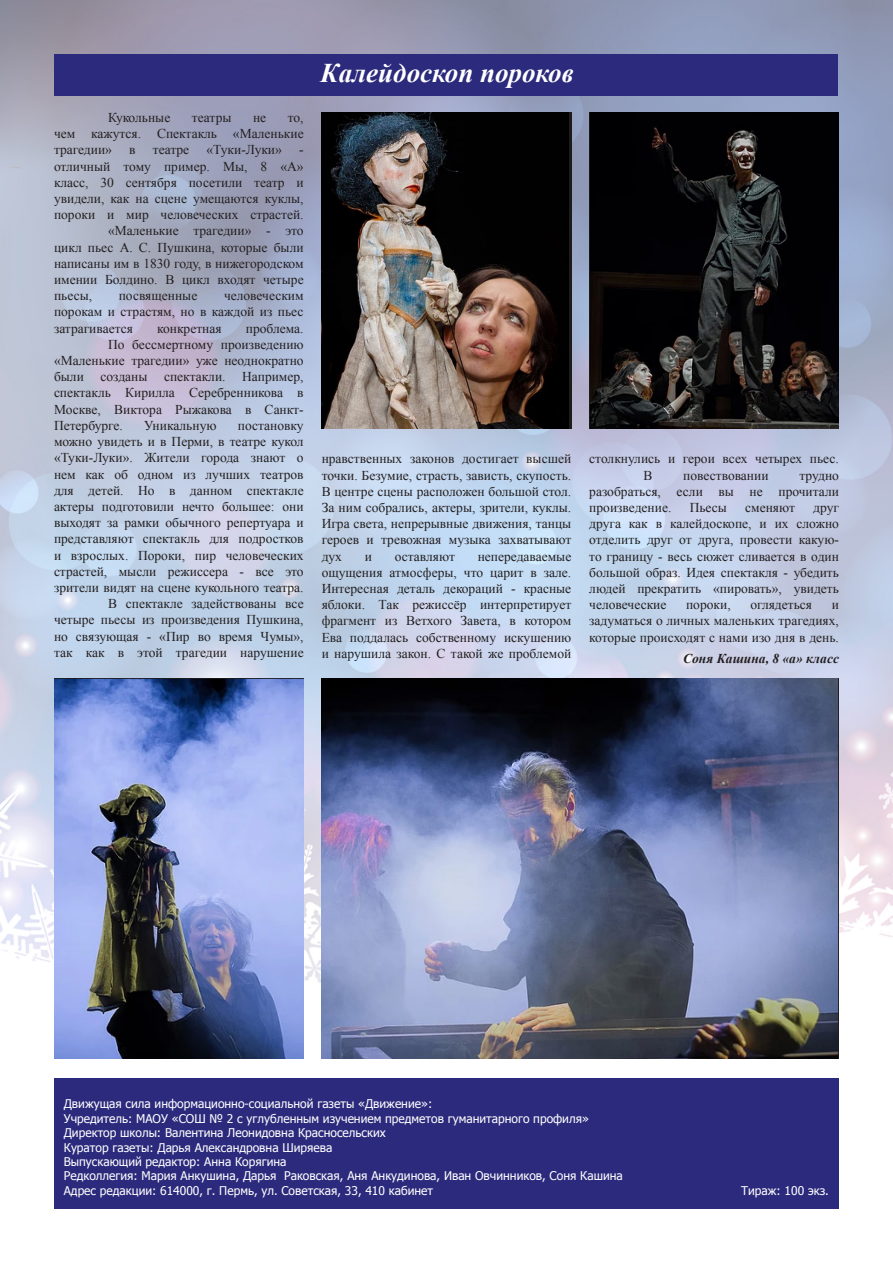
<style>
.page{position:relative;width:893px;height:1263px;background:#fff}
.page>*{position:absolute;margin:0;border:0;box-sizing:border-box;transform-origin:0 0}
.t1{font:italic 700 27px "Times New Roman";color:#fff}
.t2{font:13.5px/16.2px "Times New Roman";color:#231f20;text-align:justify}
.t3{font:italic 700 13.5px "Times New Roman";color:#231f20}
.t4{font:12px "Tahoma";color:#fff}
</style>
<div class="page">
<img style="left:0;top:0;width:893px;height:1079px">
<div style="left:54px;top:1079px;width:785px;height:130px;background:#2c2a7c"></div>
<div style="left:54px;top:54px;width:783px;height:41px;background:#2c2a7c"></div>
<img style="left:322px;top:113px;width:249px;height:316px">
<img style="left:54px;top:679px;width:250px;height:380px">
<img style="left:322px;top:678px;width:517px;height:381px">
<img style="left:589px;top:113px;width:250px;height:316px">
<p class="t2" style="left:108px;top:109px;width:64px">Кукольные</p>
<p class="t2" style="left:192px;top:109px;width:41px">театры</p>
<p class="t2" style="left:253px;top:109px;width:15px">не</p>
<p class="t2" style="left:54px;top:109px;width:251px;text-indent:234px">то, чем кажутся. Спектакль «Маленькие трагедии»</p>
<p class="t2" style="left:129px;top:142px;width:8px">в</p>
<p class="t2" style="left:153px;top:142px;width:38px">театре</p>
<p class="t2" style="left:206px;top:142px;width:77px">«Туки-Луки»</p>
<p class="t2" style="left:54px;top:142px;width:251px;text-indent:245px">- отличный тому пример. Мы, 8 «А» класс, 30 сентября посетили театр и увидели, как на сцене умещаются куклы, пороки и мир человеческих страстей.</p>
<p class="t2" style="left:54px;top:223px;width:251px;text-indent:54px">«Маленькие трагедии» - это цикл пьес А. С. Пушкина, которые были написаны им в 1830 году, в нижегородском имении Болдино. В цикл входят четыре пьесы,</p>
<p class="t2" style="left:54px;top:287px;width:251px;text-indent:170px">человеческим порокам и страстям, но в каждой из пьес затрагивается</p>
<p class="t2" style="left:119px;top:287px;width:80px">посвященные</p>
<p class="t2" style="left:157px;top:320px;width:66px">конкретная</p>
<p class="t2" style="left:246px;top:320px;width:59px">проблема.</p>
<p class="t2" style="left:54px;top:336px;width:251px;text-indent:54px">По бессмертному произведению «Маленькие трагедии» уже неоднократно были созданы спектакли. Например, спектакль Кирилла Серебренникова в Москве, Виктора Рыжакова в Санкт-Петербурге.</p>
<p class="t2" style="left:144px;top:417px;width:74px">Уникальную</p>
<p class="t2" style="left:54px;top:417px;width:251px;text-indent:184px">постановку можно увидеть и в Перми, в театре кукол «Туки-Луки». Жители города знают о нем как об одном из лучших театров для детей. Но в данном спектакле актеры подготовили нечто большее: они выходят за рамки обычного репертуара и представляют спектакль для подростков и взрослых. Пороки, пир человеческих страстей, мысли режиссера - все это зрители видят на сцене кукольного театра.</p>
<p class="t2" style="left:54px;top:595px;width:251px;text-indent:54px">В спектакле задействованы все четыре пьесы из произведения Пушкина, но связующая - «Пир во время Чумы», так как в этой трагедии нарушение</p>
<p class="t1" style="left:321px;top:55px;width:255px">Калейдоскоп пороков</p>
<p class="t2" style="left:322px;top:450px;width:251px">нравственных законов достигает высшей точки. Безумие, страсть, зависть, скупость.<br>В центре сцены расположен большой стол.<br>За ним собрались, актеры, зрители, куклы.<br>Игра света, непрерывные движения, танцы героев и тревожная музыка захватывают дух</p>
<p class="t2" style="left:322px;top:548px;width:251px;text-indent:156px">непередаваемые ощущения атмосферы, что царит в зале.<br>Интересная деталь декораций - красные яблоки. Так режиссёр интерпретирует фрагмент из Ветхого Завета, в котором Ева поддалась собственному искушению и нарушила закон. С такой же проблемой</p>
<p class="t2" style="left:365px;top:548px;width:9px">и</p>
<p class="t2" style="left:395px;top:548px;width:62px">оставляют</p>
<p class="t2" style="left:589px;top:450px;width:251px">столкнулись и герои всех четырех пьес.</p>
<p class="t2" style="left:643px;top:467px;width:11px">В</p>
<p class="t2" style="left:683px;top:467px;width:87px">повествовании</p>
<p class="t2" style="left:589px;top:467px;width:251px;text-indent:210px">трудно разобраться, если вы не прочитали произведение.</p>
<p class="t2" style="left:690px;top:499px;width:39px">Пьесы</p>
<p class="t2" style="left:745px;top:499px;width:51px">сменяют</p>
<p class="t2" style="left:589px;top:499px;width:251px;text-indent:224px">друг друга как в калейдоскопе, и их сложно отделить друг от друга, провести какую&shy;то границу - весь сюжет сливается в один большой образ. Идея спектакля - убедить людей прекратить «пировать», увидеть человеческие</p>
<p class="t2" style="left:686px;top:596px;width:46px">пороки,</p>
<p class="t2" style="left:750px;top:596px;width:63px">оглядеться</p>
<p class="t2" style="left:589px;top:596px;width:251px;text-indent:242px">и задуматься о личных маленьких трагедиях, которые происходят с нами изо дня в день.</p>
<p class="t3" style="left:683px;top:649px;width:157px">Соня Кашина, 8 «а» класс</p>
<p class="t4" style="left:64px;top:1096px;width:370px">Движущая сила информационно-социальной газеты «Движение»:</p>
<p class="t4" style="left:64px;top:1110px;width:527px">Учредитель: МАОУ «COШ № 2 с углубленным изучением предметов гуманитарного профиля»</p>
<p class="t4" style="left:64px;top:1125px;width:323px">Директор школы: Валентина Леонидовна Красносельских</p>
<p class="t4" style="left:64px;top:1139px;width:270px">Куратор газеты: Дарья Александровна Ширяева</p>
<p class="t4" style="left:64px;top:1153px;width:224px">Выпускающий редактор: Анна Корягина</p>
<p class="t4" style="left:64px;top:1168px;width:561px">Редколлегия: Мария Анкушина, Дарья Раковская, Аня Анкудинова, Иван Овчинников, Соня Кашина</p>
<p class="t4" style="left:64px;top:1182px;width:371px">Адрес редакции: 614000, г. Пермь, ул. Советская, 33, 410 кабинет</p>
<p class="t4" style="left:741px;top:1182px;width:89px">Тираж: 100 экз.</p>
</div>
